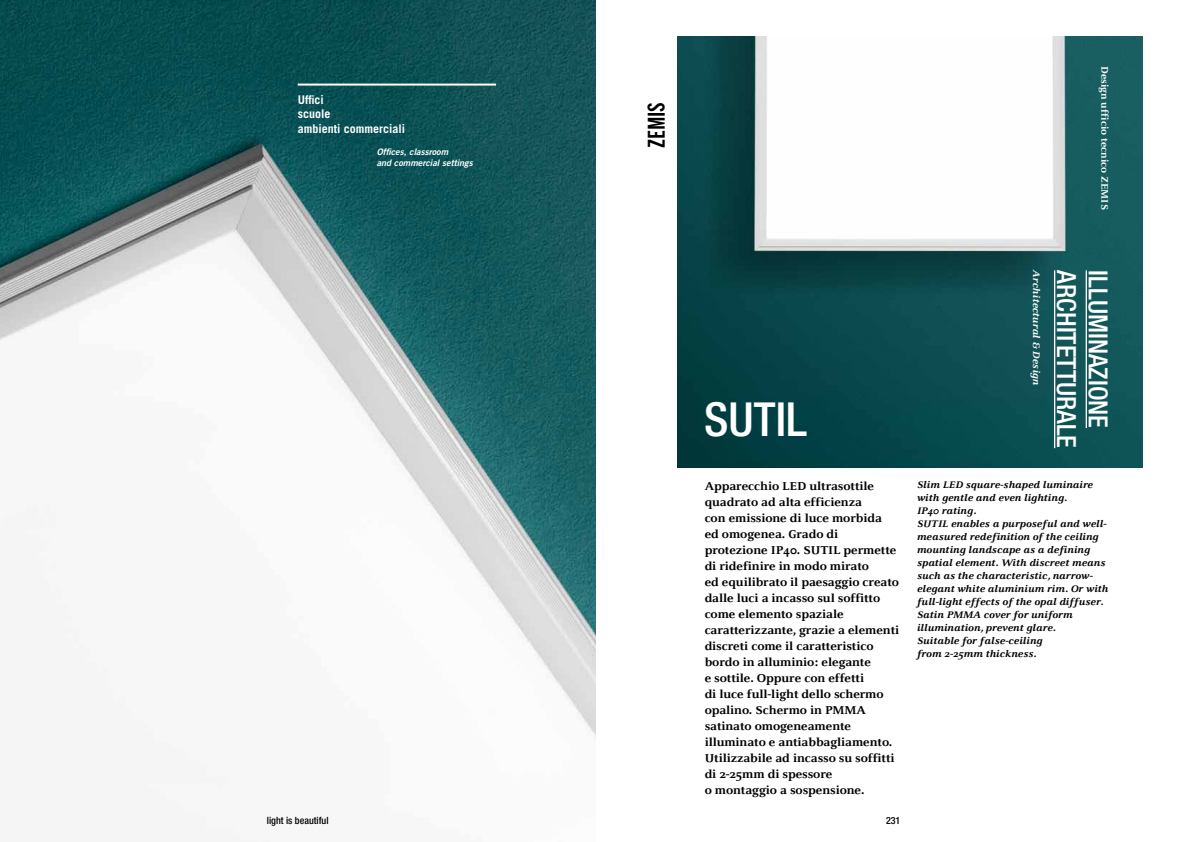
<style>
.page{position:relative;width:1191px;height:842px;background:#fff}
.page>*{position:absolute;margin:0;border:0;box-sizing:border-box;transform-origin:0 0}
.t1{font:500 condensed 47px "Helvetica Neue";color:#fff}
.t2{font:500 condensed 26.4px "Helvetica Neue";color:#fff}
.t3{font:24px "Alternate Gothic No 2 BT";color:#000}
.t4{font:700 12px/16px "Celeste ST";letter-spacing:-.01em;color:#000}
.t5{font:700 12px/14.4px "Trade Gothic";color:#fff}
.t6{font:italic 700 10px/13px "Celeste ST";color:#000}
.t7{font:700 10px "Celeste ST";color:#fff}
.t8{font:italic 700 10px "Celeste ST";color:#fff}
.t9{font:500 condensed 10px "Helvetica Neue";color:#000}
.t10{font:italic 9px/10.8px "Trade Gothic Bold Two";color:#fff}
</style>
<div class="page">
<img style="left:0;top:0;width:595px;height:735px">
<img style="left:677px;top:36px;width:465px;height:431px">
<hr style="left:1085px;top:270px;width:2px;height:158px;background:#fff">
<hr style="left:1054px;top:270px;width:1px;height:178px;background:#fff">
<hr style="left:298px;top:84px;width:198px;height:2px;background:#fff">
<p class="t5" style="left:298px;top:92px;width:109px">Uffici<br>scuole<br>ambienti commerciali</p>
<p class="t10" style="left:377px;top:146px;width:97px">Offices, classroom<br>and commercial settings</p>
<h3 class="t3" style="left:643px;top:148px;width:48px;rotate:-90deg">ZEMIS</h3>
<h1 class="t1" style="left:704px;top:392px;width:104px">SUTIL</h1>
<p class="t7" style="left:1110px;top:66px;width:146px;rotate:90deg">Design ufficio tecnico ZEMIS</p>
<p class="t8" style="left:1042px;top:270px;width:117px;rotate:90deg">Architectural &amp; Design</p>
<h2 class="t2" style="left:1082px;top:270px;width:179px;rotate:90deg">ARCHITETTURALE</h2>
<h2 class="t2" style="left:1114px;top:270px;width:159px;rotate:90deg">ILLUMINAZIONE</h2>
<p class="t4" style="left:704px;top:478px;width:196px">Apparecchio LED ultrasottile quadrato ad alta efficienza<br>con emissione di luce morbida ed omogenea. Grado di protezione IP40. SUTIL permette di ridefinire in modo mirato<br>ed equilibrato il paesaggio creato dalle luci a incasso sul soffitto come elemento spaziale caratterizzante, grazie a elementi discreti come il caratteristico bordo in alluminio: elegante<br>e sottile. Oppure con effetti<br>di luce full-light dello schermo opalino. Schermo in PMMA satinato omogeneamente illuminato e antiabbagliamento.<br>Utilizzabile ad incasso su soffitti di 2-25mm di spessore<br>o montaggio a sospensione.</p>
<p class="t6" style="left:917px;top:479px;width:193px">Slim LED square-shaped luminaire with gentle and even lighting.<br>IP40 rating.<br>SUTIL enables a purposeful and well&shy;measured redefinition of the ceiling mounting landscape as a defining spatial element. With discreet means such as the characteristic, narrow&shy;elegant white aluminium rim. Or with full-light effects of the opal diffuser.<br>Satin PMMA cover for uniform illumination, prevent glare.<br>Suitable for false-ceiling<br>from 2-25mm thickness.</p>
<p class="t9" style="left:267px;top:815px;width:63px">light is beautiful</p>
<p class="t9" style="left:886px;top:815px;width:16px">231</p>
</div>
